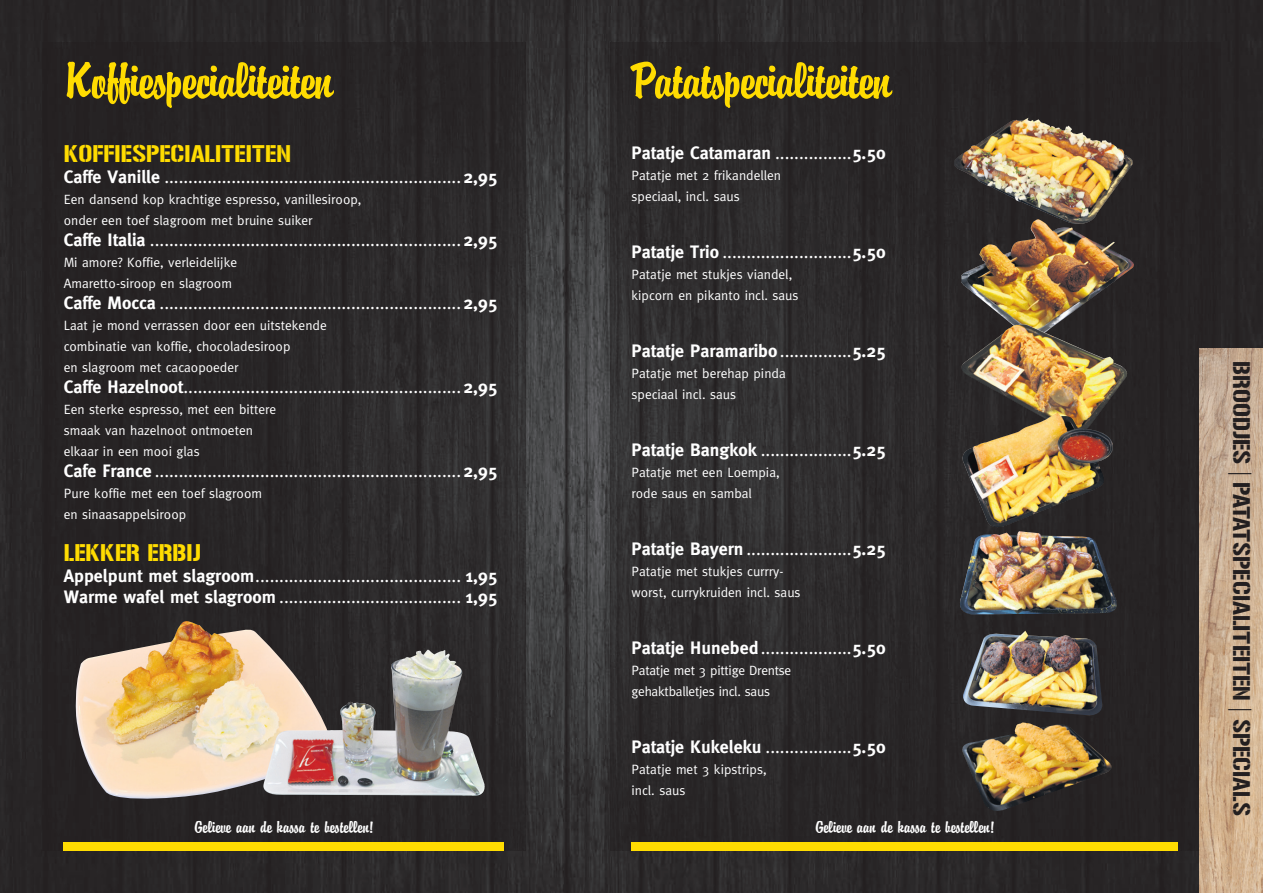
<style>
.page{position:relative;width:1263px;height:893px;background:#fff}
.page>*{position:absolute;margin:0;border:0;box-sizing:border-box;transform-origin:0 0}
.t1{font:54px "Brandyscript";letter-spacing:-.02em;color:#ffdc01}
.t2{font:24px "Gunplay";color:#231f20}
.t3{font:24px "Gunplay";color:#ffdc01}
.t4{font:18px/21px "Meta";color:#fff}
.t5{font:700 18px "Meta";color:#fff}
.t6{font:18px "Brandyscript";color:#fff}
.t7{font:13.5px/21px "Meta";color:#fff}
.t8{font:13.5px/21px "Meta";letter-spacing:-.02em;color:#fff}
.s1{font-weight:400}
.s2{font-weight:700}
</style>
<div class="page">
<img style="left:0;top:0;width:1263px;height:893px">
<img style="left:610px;top:43px;width:610px;height:807px">
<img style="left:43px;top:43px;width:482px;height:807px">
<img style="left:1199px;top:349px;width:64px;height:544px">
<div style="left:631px;top:842px;width:547px;height:8px;background:#ffdc01"></div>
<div style="left:64px;top:842px;width:440px;height:8px;background:#ffdc01"></div>
<img style="left:75px;top:621px;width:263px;height:183px">
<img style="left:349px;top:650px;width:79px;height:81px">
<img style="left:946px;top:118px;width:190px;height:107px">
<img style="left:961px;top:722px;width:155px;height:93px">
<img style="left:961px;top:219px;width:177px;height:123px">
<img style="left:957px;top:531px;width:160px;height:83px">
<img style="left:957px;top:324px;width:173px;height:112px">
<img style="left:962px;top:631px;width:140px;height:84px">
<img style="left:959px;top:413px;width:154px;height:119px">
<h1 class="t1" style="left:64px;top:50px;width:271px">Koffiespecialiteiten</h1>
<h1 class="t1" style="left:631px;top:50px;width:262px">Patatspecialiteiten</h1>
<p class="t5" style="left:631px;top:142px;width:256px">Patatje Catamaran <span class="s1">................</span>5.50</p>
<p class="t7" style="left:631px;top:164px;width:151px">Patatje met 2 frikandellen speciaal, incl. saus</p>
<h2 class="t3" style="left:64px;top:140px;width:229px">KOFFIESPECIALITEITEN</h2>
<p class="t4" style="left:64px;top:166px;width:435px"><span class="s2">Caffe Vanille</span> ..............................................................<span class="s2">2,95</span></p>
<p class="t7" style="left:64px;top:188px;width:299px">Een dansend kop krachtige espresso, vanillesiroop, onder een toef slagroom met bruine suiker</p>
<p class="t4" style="left:64px;top:229px;width:435px"><span class="s2">Caffe Italia</span> .................................................................<span class="s2">2,95</span></p>
<p class="t7" style="left:64px;top:251px;width:175px">Mi amore? Koffie, verleidelijke<br>Amaretto-siroop en slagroom</p>
<p class="t4" style="left:64px;top:292px;width:435px"><span class="s2">Caffe Mocca</span> ...............................................................<span class="s2">2,95</span></p>
<p class="t7" style="left:64px;top:314px;width:265px">Laat je mond verrassen door een uitstekende combinatie van koffie, chocoladesiroop<br>en slagroom met cacaopoeder</p>
<p class="t4" style="left:64px;top:376px;width:435px"><span class="s2">Caffe Hazelnoot</span> ..........................................................<span class="s2">2,95</span></p>
<p class="t7" style="left:64px;top:398px;width:214px">Een sterke espresso, met een bittere smaak van hazelnoot ontmoeten elkaar in een mooi glas</p>
<p class="t4" style="left:64px;top:460px;width:435px"><span class="s2">Cafe France</span> ................................................................<span class="s2">2,95</span></p>
<p class="t7" style="left:64px;top:482px;width:200px">Pure koffie met een toef slagroom en sinaasappelsiroop</p>
<h2 class="t3" style="left:64px;top:539px;width:139px">LEKKER ERBIJ</h2>
<p class="t4" style="left:64px;top:565px;width:435px"><span class="s2">Appelpunt met slagroom</span> ........................................... <span class="s2">1,95<br>Warme wafel met slagroom</span> ...................................... <span class="s2">1,95</span></p>
<p class="t4" style="left:631px;top:241px;width:256px"><span class="s2">Patatje Trio</span> ...........................<span class="s2">5.50</span></p>
<p class="t7" style="left:631px;top:263px;width:169px">Patatje met stukjes viandel, kipcorn en pikanto incl. saus</p>
<p class="t5" style="left:631px;top:340px;width:256px">Patatje Paramaribo <span class="s1">...............</span>5.25</p>
<p class="t7" style="left:631px;top:362px;width:156px">Patatje met berehap pinda speciaal incl. saus</p>
<p class="t4" style="left:631px;top:439px;width:256px"><span class="s2">Patatje Bangkok</span> ...................<span class="s2">5.25</span></p>
<p class="t7" style="left:631px;top:461px;width:150px">Patatje met een Loempia, rode saus en sambal</p>
<p class="t4" style="left:631px;top:538px;width:256px"><span class="s2">Patatje Bayern</span> ......................<span class="s2">5.25</span></p>
<p class="t7" style="left:631px;top:560px;width:171px">Patatje met stukjes currry&shy;worst, currykruiden incl. saus</p>
<p class="t4" style="left:631px;top:637px;width:256px"><span class="s2">Patatje Hunebed</span> ...................<span class="s2">5.50</span></p>
<p class="t8" style="left:631px;top:659px;width:161px">Patatje met 3 pittige Drentse gehaktballetjes incl. saus</p>
<p class="t5" style="left:631px;top:736px;width:256px">Patatje Kukeleku <span class="s1">..................</span>5.50</p>
<p class="t7" style="left:631px;top:758px;width:137px">Patatje met 3 kipstrips, incl. saus</p>
<p class="t6" style="left:194px;top:817px;width:181px">Gelieve aan de kassa te bestellen!</p>
<p class="t6" style="left:815px;top:817px;width:181px">Gelieve aan de kassa te bestellen!</p>
<h2 class="t2" style="left:1254px;top:361px;width:456px;rotate:90deg">BROODJES | PATATSPECIALITEITEN | SPECIALS</h2>
</div>
